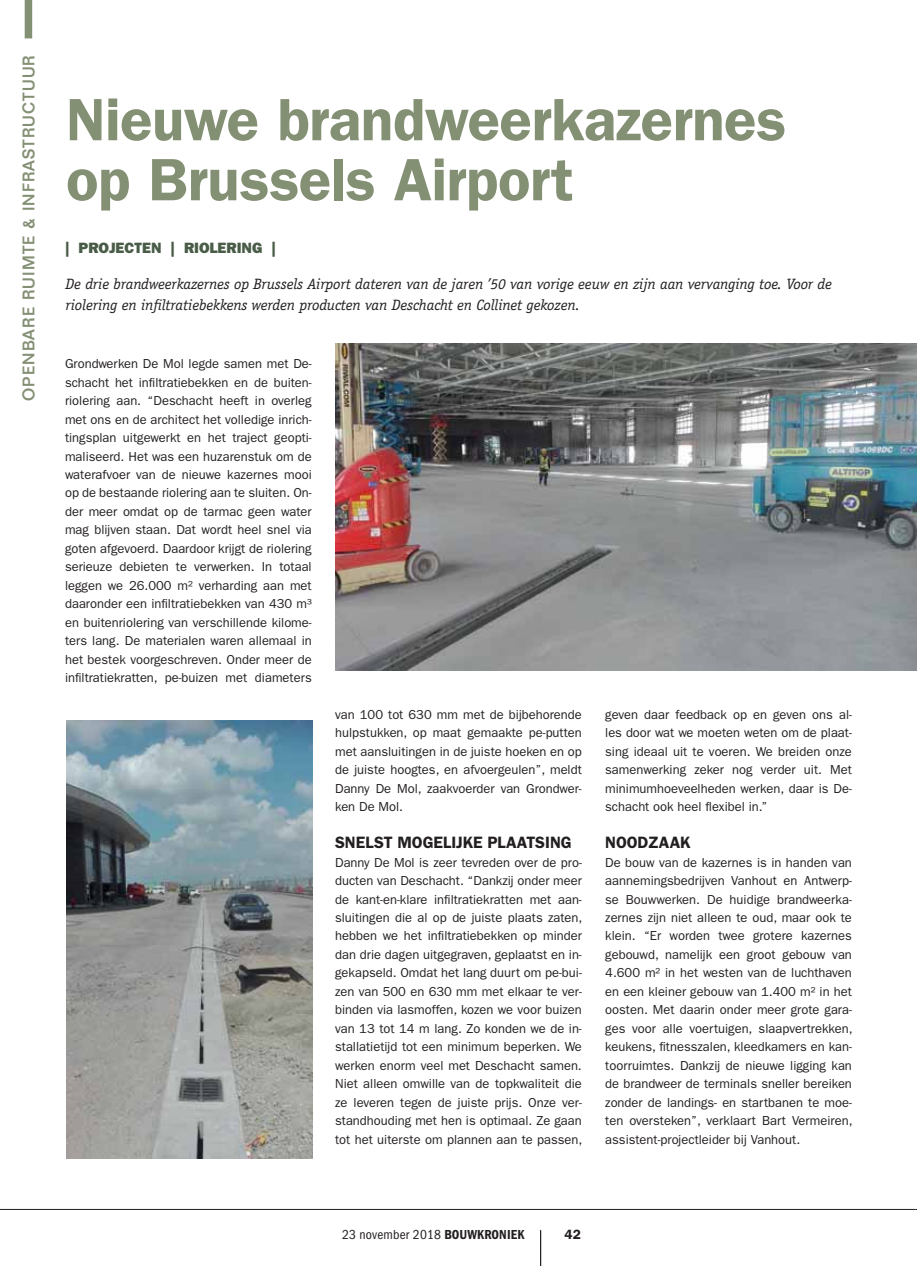
<style>
.page{position:relative;width:917px;height:1266px;background:#fff}
.page>*{position:absolute;margin:0;border:0;box-sizing:border-box;transform-origin:0 0}
.t1{font:600 60px/60px "ITC Franklin Gothic Std";letter-spacing:-.01em;color:#849074}
.t2{font:600 16.5px "ITC Franklin Gothic Std";letter-spacing:-.005em;color:#231f20}
.t3{font:500 16.5px "Folio Std";letter-spacing:.07em;color:#849074}
.t4{font:italic 15px/21px "Officina Serif Std";letter-spacing:-.01em;color:#231f20}
.t5{font:15px "ITC Franklin Gothic Std Hvy";color:#495c47}
.t6{font:condensed 13.5px "ITC Franklin Gothic Std";letter-spacing:.01em;color:#231f20}
.t7{font:600 13.5px "ITC Franklin Gothic Std";color:#231f20}
.t8{font:13.05px/18.5px "ITC Franklin Gothic Std";color:#231f20;text-align:justify}
.s1{font-family:"ITC Franklin Gothic Std Dm Cd";font-stretch:normal}
</style>
<div class="page">
<hr style="left:0;top:1208px;width:915px;height:1px;background:#231f20">
<hr style="left:540px;top:1230px;width:1px;height:35px;background:#231f20">
<div style="left:25px;top:0;width:7px;height:38px;background:#849074"></div>
<img style="left:335px;top:344px;width:581px;height:326px">
<img style="left:66px;top:720px;width:246px;height:438px">
<p class="t3" style="left:19px;top:401px;width:347px;rotate:-90deg">OPENBARE RUIMTE &amp; INFRASTRUCTUUR</p>
<h1 class="t1" style="left:66px;top:96px;width:722px">Nieuwe brandweerkazernes op Brussels Airport</h1>
<p class="t5" style="left:65px;top:242px;width:212px">| PROJECTEN | RIOLERING |</p>
<p class="t4" style="left:66px;top:275px;width:768px">De drie brandweerkazernes op Brussels Airport dateren van de jaren ’50 van vorige eeuw en zijn aan vervanging toe. Voor de riolering en infiltratiebekkens werden producten van Deschacht en Collinet gekozen.</p>
<p class="t8" style="left:65px;top:356px;width:248px">Grondwerken De Mol legde samen met De&shy;schacht het infiltratiebekken en de buiten&shy;riolering aan. “Deschacht heeft in overleg met ons en de architect het volledige inrich&shy;tingsplan uitgewerkt en het traject geopti&shy;maliseerd. Het was een huzarenstuk om de waterafvoer van de nieuwe kazernes mooi op de bestaande riolering aan te sluiten. On&shy;der meer omdat op de tarmac geen water mag blijven staan. Dat wordt heel snel via goten afgevoerd. Daardoor krijgt de riolering serieuze debieten te verwerken. In totaal leggen we 26.000 m2 verharding aan met daaronder een infiltratiebekken van 430 m3 en buitenriolering van verschillende kilome&shy;ters lang. De materialen waren allemaal in het bestek voorgeschreven. Onder meer de infiltratiekratten, pe-buizen met diameters</p>
<p class="t8" style="left:335px;top:706px;width:248px">van 100 tot 630 mm met de bijbehorende hulpstukken, op maat gemaakte pe-putten met aansluitingen in de juiste hoeken en op de juiste hoogtes, en afvoergeulen”, meldt Danny De Mol, zaakvoerder van Grondwer&shy;ken De Mol.</p>
<p class="t2" style="left:335px;top:836px;width:238px">SNELST MOGELIJKE PLAATSING</p>
<p class="t8" style="left:335px;top:854px;width:249px">Danny De Mol is zeer tevreden over de pro&shy;ducten van Deschacht. “Dankzij onder meer de kant-en-klare infiltratiekratten met aan&shy;sluitingen die al op de juiste plaats zaten, hebben we het infiltratiebekken op minder dan drie dagen uitgegraven, geplaatst en in&shy;gekapseld. Omdat het lang duurt om pe-bui&shy;zen van 500 en 630 mm met elkaar te ver&shy;binden via lasmoffen, kozen we voor buizen van 13 tot 14 m lang. Zo konden we de in&shy;stallatietijd tot een minimum beperken. We werken enorm veel met Deschacht samen.<br>Niet alleen omwille van de topkwaliteit die ze leveren tegen de juiste prijs. Onze ver&shy;standhouding met hen is optimaal. Ze gaan tot het uiterste om plannen aan te passen,</p>
<p class="t8" style="left:605px;top:706px;width:248px">geven daar feedback op en geven ons al&shy;les door wat we moeten weten om de plaat&shy;sing ideaal uit te voeren. We breiden onze samenwerking zeker nog verder uit. Met minimumhoeveelheden werken, daar is De&shy;schacht ook heel flexibel in.”</p>
<p class="t2" style="left:605px;top:836px;width:87px">NOODZAAK</p>
<p class="t8" style="left:605px;top:854px;width:249px">De bouw van de kazernes is in handen van aannemingsbedrijven Vanhout en Antwerp&shy;se Bouwwerken. De huidige brandweerka&shy;zernes zijn niet alleen te oud, maar ook te klein. “Er worden twee grotere kazernes gebouwd, namelijk een groot gebouw van 4.600 m2 in het westen van de luchthaven en een kleiner gebouw van 1.400 m2 in het oosten. Met daarin onder meer grote gara&shy;ges voor alle voertuigen, slaapvertrekken, keukens, fitnesszalen, kleedkamers en kan&shy;toorruimtes. Dankzij de nieuwe ligging kan de brandweer de terminals sneller bereiken zonder de landings- en startbanen te moe&shy;ten oversteken”, verklaart Bart Vermeiren, assistent-projectleider bij Vanhout.</p>
<p class="t6" style="left:342px;top:1226px;width:184px">23 november 2018 <span class="s1">BOUWKRONIEK</span></p>
<p class="t7" style="left:564px;top:1229px;width:18px">42</p>
</div>
